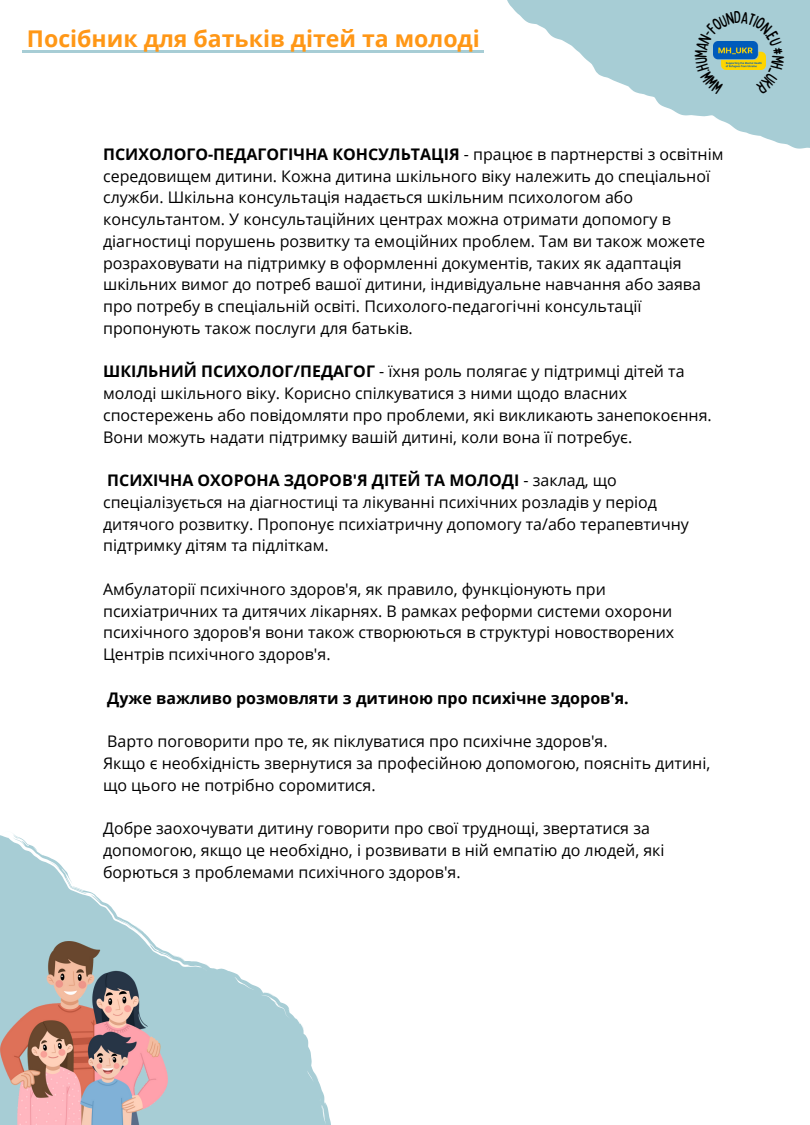
<style>
.page{position:relative;width:810px;height:1125px;background:#fff}
.page>*{position:absolute;margin:0;border:0;box-sizing:border-box;transform-origin:0 0}
.t1{font:700 23.1px "Open Sans";color:#ff9716}
.t2{font:16px/21.8px "Open Sans";color:#000}
.t3{font:700 16px "Open Sans";color:#000}
.s1{font-weight:700}
</style>
<div class="page">
<svg style="left:0;top:834px;width:331px;height:291px"></svg>
<svg style="left:66px;top:878px;width:7px;height:7px"></svg>
<svg style="left:507px;top:0;width:303px;height:149px;fill:#a7cdd5"></svg>
<img style="left:0;top:942px;width:168px;height:183px">
<hr style="left:23px;top:50px;width:461px;height:3px;background:#a7cdd5">
<svg style="left:695px;top:11px;width:90px;height:83px;background:#9cc1c2"></svg>
<p class="t1" style="left:27px;top:22px;width:455px">Посібник для батьків дітей та молоді</p>
<p class="t2" style="left:103px;top:143px;width:622px"><span class="s1">ПСИХОЛОГО-ПЕДАГОГІЧНА КОНСУЛЬТАЦІЯ</span> - працює в партнерстві з освітнім середовищем дитини. Кожна дитина шкільного віку належить до спеціальної служби. Шкільна консультація надається шкільним психологом або консультантом. У консультаційних центрах можна отримати допомогу в діагностиці порушень розвитку та емоційних проблем. Там ви також можете розраховувати на підтримку в оформленні документів, таких як адаптація шкільних вимог до потреб вашої дитини, індивідуальне навчання або заява про потребу в спеціальній освіті. Психолого-педагогічні консультації пропонують також послуги для батьків.</p>
<p class="t2" style="left:103px;top:360px;width:610px"><span class="s1">ШКІЛЬНИЙ ПСИХОЛОГ/ПЕДАГОГ</span> - їхня роль полягає у підтримці дітей та молоді шкільного віку. Корисно спілкуватися з ними щодо власних спостережень або повідомляти про проблеми, які викликають занепокоєння.<br>Вони можуть надати підтримку вашій дитині, коли вона її потребує.</p>
<p class="t2" style="left:103px;top:469px;width:587px"><span class="s1">ПСИХІЧНА ОХОРОНА ЗДОРОВ'Я ДІТЕЙ ТА МОЛОДІ</span> - заклад, що спеціалізується на діагностиці та лікуванні психічних розладів у період дитячого розвитку. Пропонує психіатричну допомогу та/або терапевтичну підтримку дітям та підліткам.</p>
<p class="t2" style="left:103px;top:578px;width:573px">Амбулаторії психічного здоров'я, як правило, функціонують при психіатричних та дитячих лікарнях. В рамках реформи системи охорони психічного здоров'я вони також створюються в структурі новостворених Центрів психічного здоров'я.</p>
<p class="t3" style="left:107px;top:687px;width:523px">Дуже важливо розмовляти з дитиною про психічне здоров'я.</p>
<p class="t2" style="left:107px;top:730px;width:502px">Варто поговорити про те, як піклуватися про психічне здоров'я.</p>
<p class="t2" style="left:103px;top:752px;width:609px">Якщо є необхідність звернутися за професійною допомогою, поясніть дитині, що цього не потрібно соромитися.</p>
<p class="t2" style="left:103px;top:817px;width:563px">Добре заохочувати дитину говорити про свої труднощі, звертатися за допомогою, якщо це необхідно, і розвивати в ній емпатію до людей, які борються з проблемами психічного здоров'я.</p>
</div>
